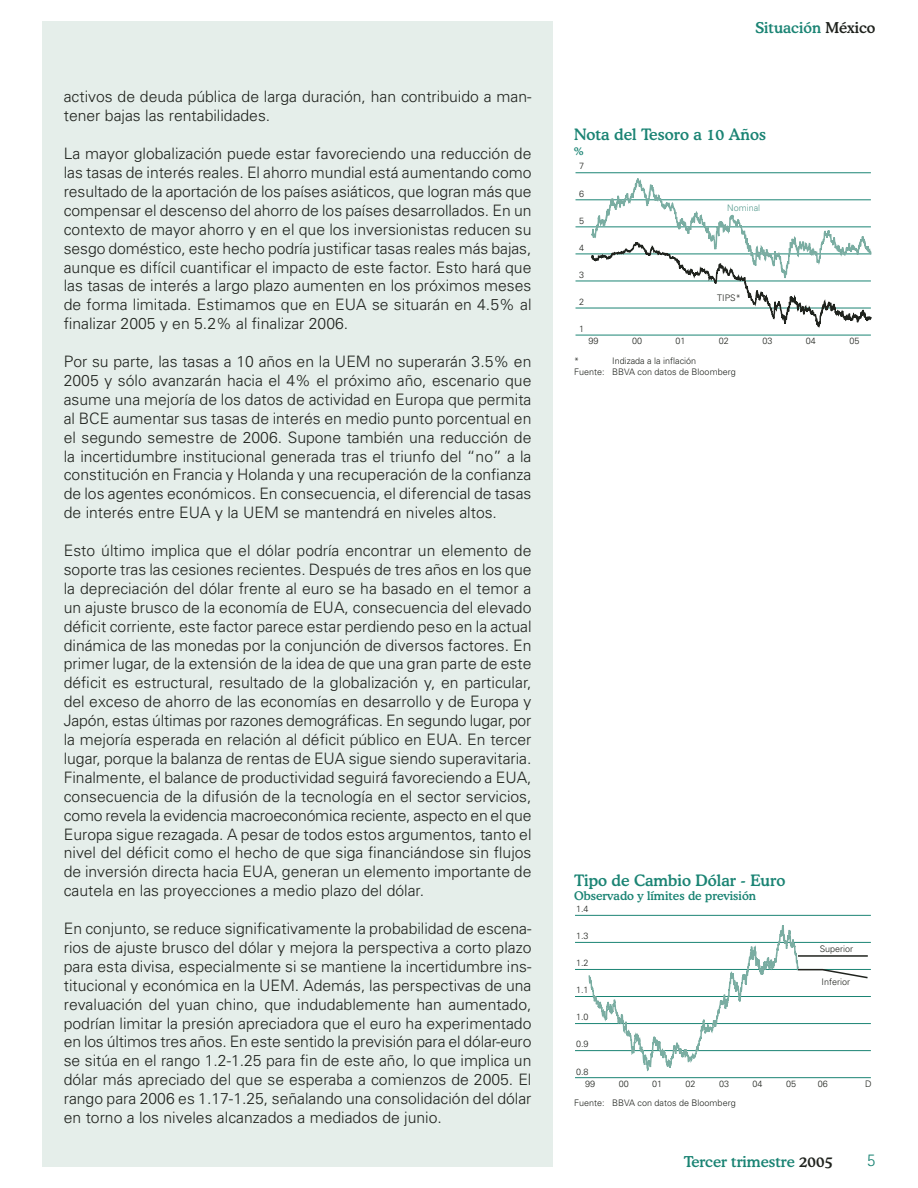
<style>
.page{position:relative;width:918px;height:1188px;background:#fff}
.page>*{position:absolute;margin:0;border:0;box-sizing:border-box;transform-origin:0 0}
.t1{font:300 18px "Rotis Sans Serif";color:#1b8474}
.t2{font:300 15.75px/18.9px "Univers";color:#20231e;text-align:justify}
.t3{font:500 15.75px "Cooper BT";color:#1b8474}
.t4{font:500 15px "Cooper BT";color:#1b8474}
.t5{font:500 12px "Cooper BT";color:#1b8474}
.t6{font:300 9px/10.5px "Univers";color:#20231e;text-align:center}
.t7{font:300 9px "Univers";color:#51988b}
.s1{color:#20231e}
</style>
<div class="page">
<div style="left:43px;top:21px;width:510px;height:1146px;background:#e5eeea"></div>
<hr style="left:576px;top:335px;width:295px;height:1px;background:#1b8474">
<hr style="left:576px;top:308px;width:295px;height:1px;background:#1b8474">
<hr style="left:576px;top:281px;width:295px;height:1px;background:#1b8474">
<hr style="left:576px;top:254px;width:295px;height:1px;background:#1b8474">
<hr style="left:576px;top:227px;width:295px;height:1px;background:#1b8474">
<hr style="left:576px;top:200px;width:295px;height:1px;background:#1b8474">
<hr style="left:576px;top:173px;width:295px;height:1px;background:#1b8474">
<svg style="left:591px;top:172px;width:280px;height:164px"></svg>
<hr style="left:575px;top:1077px;width:296px;height:1px;background:#1b8474">
<hr style="left:575px;top:1050px;width:296px;height:1px;background:#1b8474">
<hr style="left:575px;top:1023px;width:296px;height:1px;background:#1b8474">
<hr style="left:575px;top:996px;width:296px;height:1px;background:#1b8474">
<hr style="left:575px;top:969px;width:296px;height:1px;background:#1b8474">
<hr style="left:575px;top:942px;width:296px;height:1px;background:#1b8474">
<hr style="left:575px;top:915px;width:296px;height:1px;background:#1b8474">
<svg style="left:588px;top:914px;width:211px;height:165px"></svg>
<hr style="left:798px;top:955px;width:70px;height:2px;background:#20231e">
<svg style="left:797px;top:968px;width:71px;height:11px"></svg>
<p class="t2" style="left:64px;top:89px;width:469px">activos de deuda pública de larga duración, han contribuido a man&shy;tener bajas las rentabilidades.</p>
<p class="t2" style="left:64px;top:146px;width:469px">La mayor globalización puede estar favoreciendo una reducción de las tasas de interés reales. El ahorro mundial está aumentando como resultado de la aportación de los países asiáticos, que logran más que compensar el descenso del ahorro de los países desarrollados. En un contexto de mayor ahorro y en el que los inversionistas reducen su sesgo doméstico, este hecho podría justificar tasas reales más bajas, aunque es difícil cuantificar el impacto de este factor. Esto hará que las tasas de interés a largo plazo aumenten en los próximos meses de forma limitada. Estimamos que en EUA se situarán en 4.5% al finalizar 2005 y en 5.2% al finalizar 2006.</p>
<p class="t2" style="left:64px;top:353px;width:469px">Por su parte, las tasas a 10 años en la UEM no superarán 3.5% en 2005 y sólo avanzarán hacia el 4% el próximo año, escenario que asume una mejoría de los datos de actividad en Europa que permita al BCE aumentar sus tasas de interés en medio punto porcentual en el segundo semestre de 2006. Supone también una reducción de la incertidumbre institucional generada tras el triunfo del “no” a la constitución en Francia y Holanda y una recuperación de la confianza de los agentes económicos. En consecuencia, el diferencial de tasas de interés entre EUA y la UEM se mantendrá en niveles altos.</p>
<p class="t2" style="left:64px;top:542px;width:469px">Esto último implica que el dólar podría encontrar un elemento de soporte tras las cesiones recientes. Después de tres años en los que la depreciación del dólar frente al euro se ha basado en el temor a un ajuste brusco de la economía de EUA, consecuencia del elevado déficit corriente, este factor parece estar perdiendo peso en la actual dinámica de las monedas por la conjunción de diversos factores. En primer lugar, de la extensión de la idea de que una gran parte de este déficit es estructural, resultado de la globalización y, en particular, del exceso de ahorro de las economías en desarrollo y de Europa y Japón, estas últimas por razones demográficas. En segundo lugar, por la mejoría esperada en relación al déficit público en EUA. En tercer lugar, porque la balanza de rentas de EUA sigue siendo superavitaria.<br>Finalmente, el balance de productividad seguirá favoreciendo a EUA, consecuencia de la difusión de la tecnología en el sector servicios, como revela la evidencia macroeconómica reciente, aspecto en el que Europa sigue rezagada. A pesar de todos estos argumentos, tanto el nivel del déficit como el hecho de que siga financiándose sin flujos de inversión directa hacia EUA, generan un elemento importante de cautela en las proyecciones a medio plazo del dólar.</p>
<p class="t2" style="left:64px;top:920px;width:469px">En conjunto, se reduce significativamente la probabilidad de escena&shy;rios de ajuste brusco del dólar y mejora la perspectiva a corto plazo para esta divisa, especialmente si se mantiene la incertidumbre ins&shy;titucional y económica en la UEM. Además, las perspectivas de una revaluación del yuan chino, que indudablemente han aumentado, podrían limitar la presión apreciadora que el euro ha experimentado en los últimos tres años. En este sentido la previsión para el dólar-euro se sitúa en el rango 1.2-1.25 para fin de este año, lo que implica un dólar más apreciado del que se esperaba a comienzos de 2005. El rango para 2006 es 1.17-1.25, señalando una consolidación del dólar en torno a los niveles alcanzados a mediados de junio.</p>
<p class="t4" style="left:755px;top:23px;width:122px">Situación <span class="s1">México</span></p>
<p class="t3" style="left:574px;top:129px;width:193px">Nota del Tesoro a 10 Años</p>
<p class="t5" style="left:574px;top:146px;width:11px">%</p>
<p class="t6" style="left:579px;top:162px;width:7px">7</p>
<p class="t6" style="left:579px;top:189px;width:7px">6</p>
<p class="t6" style="left:579px;top:216px;width:7px">5</p>
<p class="t6" style="left:579px;top:243px;width:7px">4</p>
<p class="t6" style="left:579px;top:270px;width:7px">3</p>
<p class="t6" style="left:579px;top:297px;width:7px">2</p>
<p class="t6" style="left:579px;top:324px;width:7px">1</p>
<p class="t7" style="left:727px;top:205px;width:35px">Nominal</p>
<p class="t6" style="left:717px;top:293px;width:25px">TIPS*</p>
<p class="t6" style="left:589px;top:337px;width:12px">99</p>
<p class="t6" style="left:632px;top:337px;width:12px">00</p>
<p class="t6" style="left:676px;top:337px;width:12px">01</p>
<p class="t6" style="left:719px;top:337px;width:12px">02</p>
<p class="t6" style="left:762px;top:337px;width:12px">03</p>
<p class="t6" style="left:806px;top:337px;width:12px">04</p>
<p class="t6" style="left:849px;top:337px;width:12px">05</p>
<p class="t6" style="left:574px;top:357px;width:163px">Indizada a la inflación<br>Fuente: BBVA con datos de Bloomberg</p>
<p class="t6" style="left:574px;top:357px;width:7px">*</p>
<p class="t3" style="left:574px;top:874px;width:213px">Tipo de Cambio Dólar - Euro</p>
<p class="t5" style="left:574px;top:891px;width:184px">Observado y límites de previsión</p>
<p class="t6" style="left:576px;top:904px;width:14px">1.4</p>
<p class="t6" style="left:576px;top:932px;width:14px">1.3</p>
<p class="t6" style="left:576px;top:959px;width:14px">1.2</p>
<p class="t6" style="left:576px;top:986px;width:14px">1.1</p>
<p class="t6" style="left:576px;top:1013px;width:14px">1.0</p>
<p class="t6" style="left:576px;top:1040px;width:14px">0.9</p>
<p class="t6" style="left:576px;top:1067px;width:14px">0.8</p>
<p class="t6" style="left:820px;top:945px;width:35px">Superior</p>
<p class="t6" style="left:822px;top:977px;width:30px">Inferior</p>
<p class="t6" style="left:585px;top:1080px;width:12px">99</p>
<p class="t6" style="left:619px;top:1080px;width:12px">00</p>
<p class="t6" style="left:652px;top:1080px;width:12px">01</p>
<p class="t6" style="left:686px;top:1080px;width:12px">02</p>
<p class="t6" style="left:719px;top:1080px;width:12px">03</p>
<p class="t6" style="left:753px;top:1080px;width:12px">04</p>
<p class="t6" style="left:786px;top:1080px;width:12px">05</p>
<p class="t6" style="left:818px;top:1080px;width:12px">06</p>
<p class="t6" style="left:865px;top:1080px;width:8px">D</p>
<p class="t6" style="left:574px;top:1098px;width:163px">Fuente: BBVA con datos de Bloomberg</p>
<p class="t4" style="left:684px;top:1156px;width:151px">Tercer trimestre <span class="s1">2005</span></p>
<p class="t1" style="left:867px;top:1154px;width:10px">5</p>
</div>
